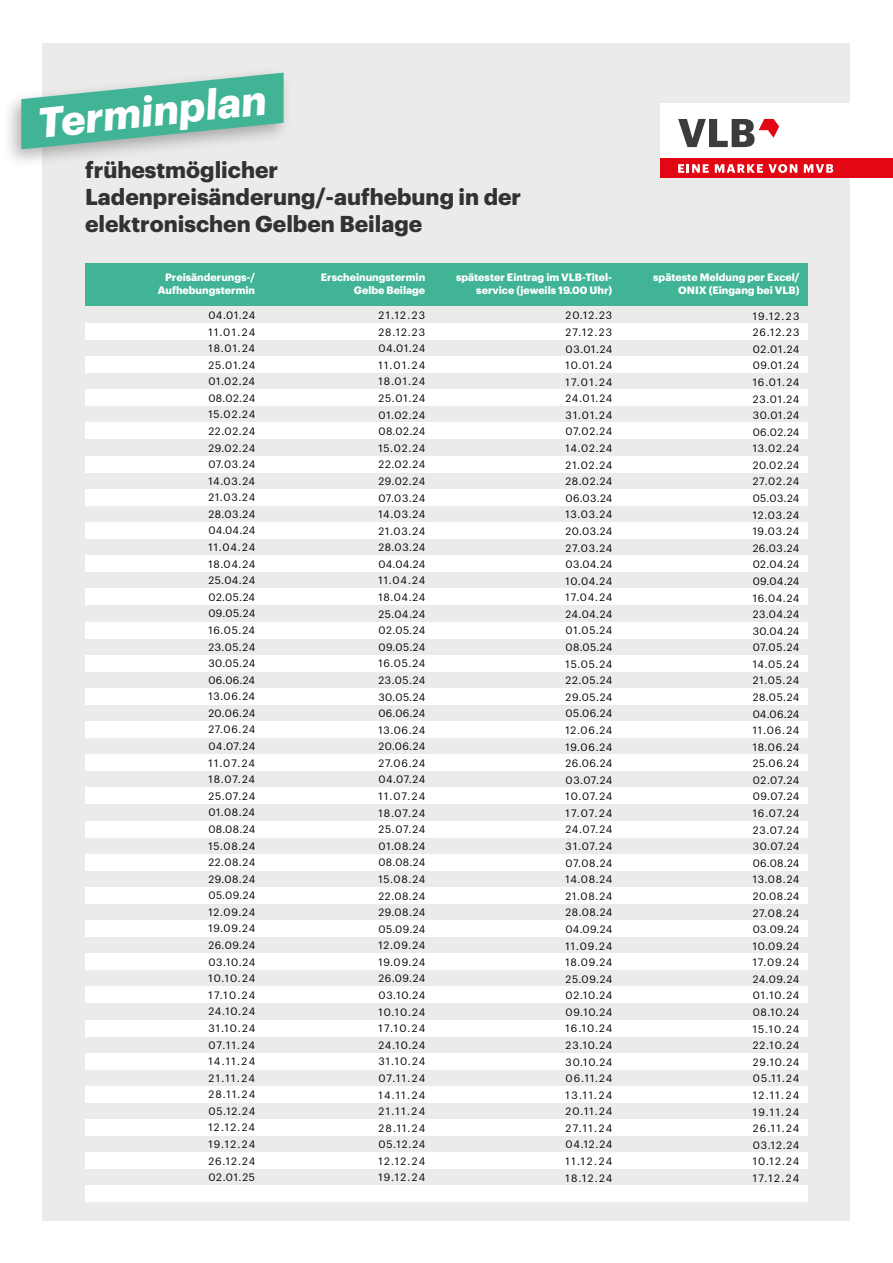
<style>
.page{position:relative;width:893px;height:1263px;background:#fff}
.page>*{position:absolute;margin:0;border:0;box-sizing:border-box;transform-origin:0 0}
.t1{font:italic 700 41.25px "Graphik";color:#fff}
.t2{font:700 22.5px/27px "Graphik";color:#323232}
.t3{font:10.5px/16.6px "Graphik";letter-spacing:.1em;color:#000;text-align:justify}
.t4{font:700 10.5px/13.5px "Graphik";color:#fff;text-align:right}
</style>
<div class="page">
<div style="left:43px;top:43px;width:807px;height:1177px;background:#ebebeb"></div>
<div style="left:85px;top:264px;width:723px;height:42px;background:#41b496"></div>
<div style="left:85px;top:1185px;width:723px;height:17px;background:#fff"></div>
<div style="left:85px;top:1152px;width:723px;height:17px;background:#fff"></div>
<div style="left:85px;top:1119px;width:723px;height:17px;background:#fff"></div>
<div style="left:85px;top:1086px;width:723px;height:17px;background:#fff"></div>
<div style="left:85px;top:1053px;width:723px;height:16px;background:#fff"></div>
<div style="left:85px;top:1020px;width:723px;height:16px;background:#fff"></div>
<div style="left:85px;top:986px;width:723px;height:17px;background:#fff"></div>
<div style="left:85px;top:953px;width:723px;height:17px;background:#fff"></div>
<div style="left:85px;top:920px;width:723px;height:17px;background:#fff"></div>
<div style="left:85px;top:887px;width:723px;height:17px;background:#fff"></div>
<div style="left:85px;top:854px;width:723px;height:16px;background:#fff"></div>
<div style="left:85px;top:821px;width:723px;height:16px;background:#fff"></div>
<div style="left:85px;top:787px;width:723px;height:17px;background:#fff"></div>
<div style="left:85px;top:754px;width:723px;height:17px;background:#fff"></div>
<div style="left:85px;top:721px;width:723px;height:17px;background:#fff"></div>
<div style="left:85px;top:688px;width:723px;height:17px;background:#fff"></div>
<div style="left:85px;top:655px;width:723px;height:16px;background:#fff"></div>
<div style="left:85px;top:622px;width:723px;height:16px;background:#fff"></div>
<div style="left:85px;top:588px;width:723px;height:17px;background:#fff"></div>
<div style="left:85px;top:555px;width:723px;height:17px;background:#fff"></div>
<div style="left:85px;top:522px;width:723px;height:17px;background:#fff"></div>
<div style="left:85px;top:489px;width:723px;height:17px;background:#fff"></div>
<div style="left:85px;top:456px;width:723px;height:16px;background:#fff"></div>
<div style="left:85px;top:423px;width:723px;height:16px;background:#fff"></div>
<div style="left:85px;top:389px;width:723px;height:17px;background:#fff"></div>
<div style="left:85px;top:356px;width:723px;height:17px;background:#fff"></div>
<div style="left:85px;top:323px;width:723px;height:17px;background:#fff"></div>
<div style="left:1px;top:66px;width:292px;height:104px;background:#000;opacity:.3"></div>
<svg style="left:21px;top:73px;width:263px;height:76px"></svg>
<div style="left:661px;top:103px;width:232px;height:75px;background:#fff"></div>
<div style="left:661px;top:158px;width:232px;height:20px;background:#e30613"></div>
<svg style="left:678px;top:164px;width:31px;height:9px"></svg>
<svg style="left:715px;top:164px;width:82px;height:9px"></svg>
<svg style="left:804px;top:164px;width:29px;height:9px"></svg>
<svg style="left:678px;top:119px;width:101px;height:28px"></svg>
<h1 class="t1" style="left:35px;top:91px;width:231px;rotate:-6deg">Terminplan</h1>
<h2 class="t2" style="left:85px;top:154px;width:438px">frühestmöglicher<br>Ladenpreisänderung/-aufhebung in der elektronischen Gelben Beilage</h2>
<p class="t4" style="left:158px;top:269px;width:99px">Preisänderungs-/<br>Aufhebungstermin</p>
<p class="t4" style="left:321px;top:269px;width:106px">Erscheinungstermin<br>Gelbe Beilage</p>
<p class="t4" style="left:456px;top:269px;width:158px">spätester Eintrag im VLB-Titel&shy;service (jeweils 19.00 Uhr)</p>
<p class="t4" style="left:653px;top:269px;width:148px">späteste Meldung per Excel/<br>ONIX (Eingang bei VLB)</p>
<p class="t3" style="left:208px;top:306px;width:48px">04.01.24<br>11.01.24<br>18.01.24<br>25.01.24<br>01.02.24<br>08.02.24<br>15.02.24<br>22.02.24<br>29.02.24<br>07.03.24<br>14.03.24<br>21.03.24<br>28.03.24<br>04.04.24<br>11.04.24<br>18.04.24<br>25.04.24<br>02.05.24<br>09.05.24<br>16.05.24<br>23.05.24<br>30.05.24<br>06.06.24<br>13.06.24<br>20.06.24<br>27.06.24<br>04.07.24<br>11.07.24<br>18.07.24<br>25.07.24<br>01.08.24<br>08.08.24<br>15.08.24<br>22.08.24<br>29.08.24<br>05.09.24<br>12.09.24<br>19.09.24<br>26.09.24<br>03.10.24<br>10.10.24<br>17.10.24<br>24.10.24<br>31.10.24<br>07.11.24<br>14.11.24<br>21.11.24<br>28.11.24<br>05.12.24<br>12.12.24<br>19.12.24<br>26.12.24<br>02.01.25</p>
<p class="t3" style="left:378px;top:306px;width:48px">21.12.23<br>28.12.23<br>04.01.24<br>11.01.24<br>18.01.24<br>25.01.24<br>01.02.24<br>08.02.24<br>15.02.24<br>22.02.24<br>29.02.24<br>07.03.24<br>14.03.24<br>21.03.24<br>28.03.24<br>04.04.24<br>11.04.24<br>18.04.24<br>25.04.24<br>02.05.24<br>09.05.24<br>16.05.24<br>23.05.24<br>30.05.24<br>06.06.24<br>13.06.24<br>20.06.24<br>27.06.24<br>04.07.24<br>11.07.24<br>18.07.24<br>25.07.24<br>01.08.24<br>08.08.24<br>15.08.24<br>22.08.24<br>29.08.24<br>05.09.24<br>12.09.24<br>19.09.24<br>26.09.24<br>03.10.24<br>10.10.24<br>17.10.24<br>24.10.24<br>31.10.24<br>07.11.24<br>14.11.24<br>21.11.24<br>28.11.24<br>05.12.24<br>12.12.24<br>19.12.24</p>
<p class="t3" style="left:566px;top:306px;width:48px">20.12.23<br>27.12.23<br>03.01.24<br>10.01.24<br>17.01.24<br>24.01.24<br>31.01.24<br>07.02.24<br>14.02.24<br>21.02.24<br>28.02.24<br>06.03.24<br>13.03.24<br>20.03.24<br>27.03.24<br>03.04.24<br>10.04.24<br>17.04.24<br>24.04.24<br>01.05.24<br>08.05.24<br>15.05.24<br>22.05.24<br>29.05.24<br>05.06.24<br>12.06.24<br>19.06.24<br>26.06.24<br>03.07.24<br>10.07.24<br>17.07.24<br>24.07.24<br>31.07.24<br>07.08.24<br>14.08.24<br>21.08.24<br>28.08.24<br>04.09.24<br>11.09.24<br>18.09.24<br>25.09.24<br>02.10.24<br>09.10.24<br>16.10.24<br>23.10.24<br>30.10.24<br>06.11.24<br>13.11.24<br>20.11.24<br>27.11.24<br>04.12.24<br>11.12.24<br>18.12.24</p>
<p class="t3" style="left:753px;top:307px;width:48px">19.12.23<br>26.12.23<br>02.01.24<br>09.01.24<br>16.01.24<br>23.01.24<br>30.01.24<br>06.02.24<br>13.02.24<br>20.02.24<br>27.02.24<br>05.03.24<br>12.03.24<br>19.03.24<br>26.03.24<br>02.04.24<br>09.04.24<br>16.04.24<br>23.04.24<br>30.04.24<br>07.05.24<br>14.05.24<br>21.05.24<br>28.05.24<br>04.06.24<br>11.06.24<br>18.06.24<br>25.06.24<br>02.07.24<br>09.07.24<br>16.07.24<br>23.07.24<br>30.07.24<br>06.08.24<br>13.08.24<br>20.08.24<br>27.08.24<br>03.09.24<br>10.09.24<br>17.09.24<br>24.09.24<br>01.10.24<br>08.10.24<br>15.10.24<br>22.10.24<br>29.10.24<br>05.11.24<br>12.11.24<br>19.11.24<br>26.11.24<br>03.12.24<br>10.12.24<br>17.12.24</p>
</div>
